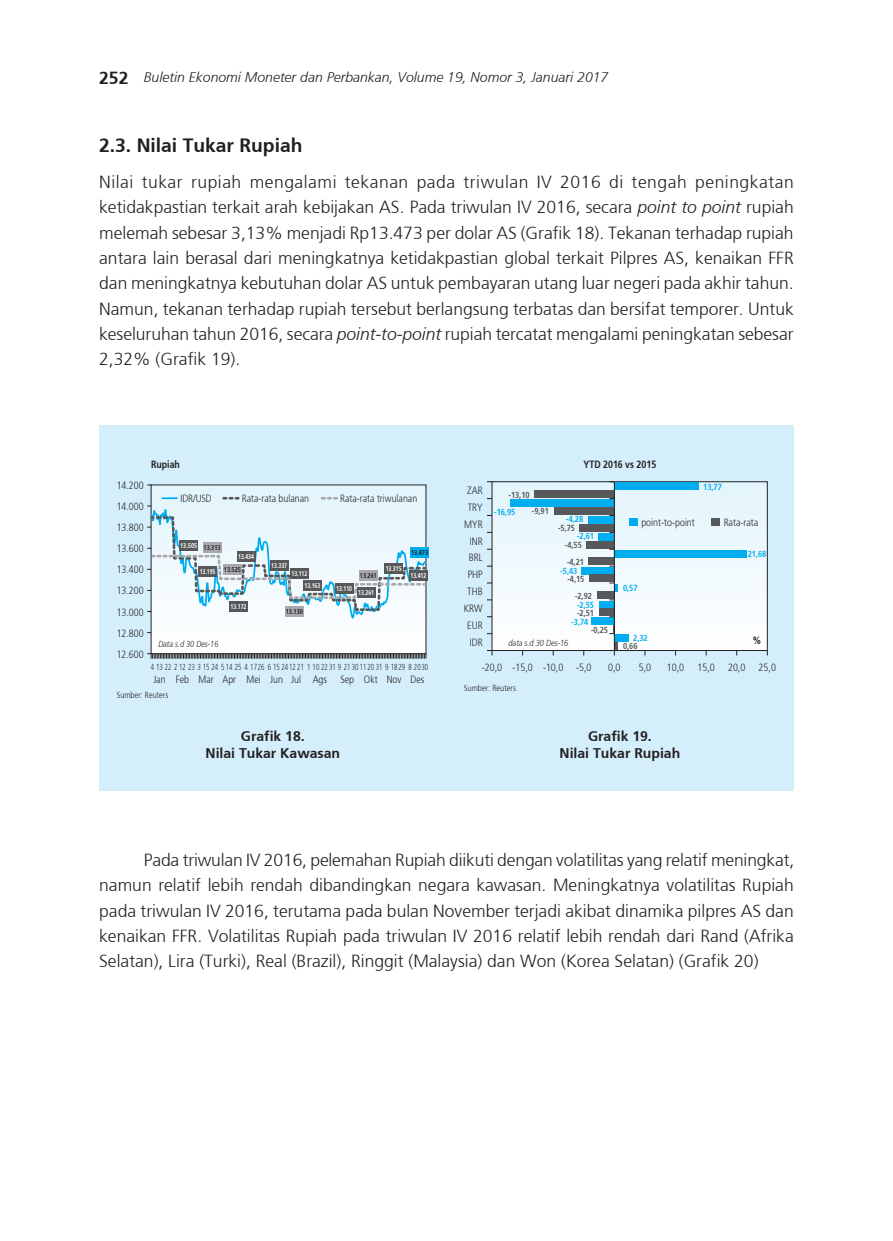
<style>
.page{position:relative;width:893px;height:1241px;background:#fff}
.page>*{position:absolute;margin:0;border:0;box-sizing:border-box;transform-origin:0 0}
.t1{font:700 19.25px "Frutiger";color:#231f20}
.t2{font:300 17.5px/25.4px "Frutiger";color:#231f20;text-align:justify}
.t3{font:italic 300 14px "Frutiger";color:#231f20}
.t4{font:700 14px/17.5px "Frutiger";color:#231f20;text-align:center}
.t5{font:300 10.5px/21.2px "Frutiger";color:#231f20;text-align:justify;scale:.84 1}
.t6{font:300 10.5px/16.8px "Frutiger";color:#231f20;text-align:center;scale:.85 1}
.t7{font:700 10.5px "Frutiger";color:#231f20;scale:.84 1}
.t8{font:700 10.5px "Frutiger";color:#231f20;scale:.85 1}
.t9{font:300 8.75px "Frutiger";color:#231f20;scale:.69 1}
.t10{font:700 8.75px "Frutiger";color:#57585a;scale:.85 1}
.t11{font:700 8.75px "Frutiger";color:#00aeef;scale:.85 1}
.t12{font:italic 300 8.75px "Frutiger";color:#231f20;scale:.84 1}
.t13{font:italic 300 8.75px "Frutiger";color:#231f20;scale:.85 1}
.t14{font:300 8.75px "Frutiger";color:#231f20;scale:.84 1}
.t15{font:300 8.75px "Frutiger";color:#231f20;scale:.85 1}
.t16{font:700 7px/12.1px "Frutiger";color:#fff;scale:.74 1}
.t17{font:700 7px "Frutiger";color:#231f20;scale:.79 1}
.t18{font:700 7px "Frutiger";color:#fff;scale:.79 1}
.s1{font-weight:700;font-style:normal;font-size:17.5px}
.s2{font-style:italic}
</style>
<div class="page">
<div style="left:99px;top:425px;width:694px;height:365px;background:#d4effb"></div>
<svg style="left:153px;top:486px;width:271px;height:166px"></svg>
<svg style="left:147px;top:653px;width:280px;height:5px"></svg>
<div style="left:409px;top:570px;width:19px;height:11px;background:#57585a"></div>
<div style="left:410px;top:547px;width:19px;height:10px;background:#00aeef"></div>
<svg style="left:147px;top:497px;width:280px;height:123px;background:#d1e1e8"></svg>
<div style="left:492px;top:481px;width:275px;height:169px;background:linear-gradient(to bottom,#def1f9,#feffff)"></div>
<div style="left:492px;top:481px;width:276px;height:170px;border:1px solid #231f20"></div>
<div style="left:614px;top:634px;width:15px;height:8px;background:#00aeef"></div>
<div style="left:591px;top:617px;width:23px;height:8px;background:#00aeef"></div>
<div style="left:599px;top:600px;width:15px;height:8px;background:#00aeef"></div>
<div style="left:581px;top:567px;width:33px;height:7px;background:#00aeef"></div>
<div style="left:614px;top:550px;width:133px;height:7px;background:#00aeef"></div>
<div style="left:598px;top:533px;width:16px;height:7px;background:#00aeef"></div>
<div style="left:588px;top:516px;width:26px;height:8px;background:#00aeef"></div>
<div style="left:510px;top:499px;width:104px;height:8px;background:#00aeef"></div>
<div style="left:614px;top:482px;width:85px;height:8px;background:#00aeef"></div>
<div style="left:599px;top:608px;width:15px;height:7px;background:#57585a"></div>
<div style="left:597px;top:591px;width:17px;height:7px;background:#57585a"></div>
<div style="left:589px;top:574px;width:25px;height:8px;background:#57585a"></div>
<div style="left:588px;top:557px;width:26px;height:8px;background:#57585a"></div>
<div style="left:586px;top:540px;width:28px;height:8px;background:#57585a"></div>
<div style="left:579px;top:524px;width:35px;height:7px;background:#57585a"></div>
<div style="left:554px;top:507px;width:60px;height:7px;background:#57585a"></div>
<div style="left:534px;top:490px;width:80px;height:7px;background:#57585a"></div>
<hr style="left:614px;top:481px;width:1px;height:169px;background:#231f20">
<svg style="left:487px;top:650px;width:6px;height:5px"></svg>
<svg style="left:609px;top:642px;width:9px;height:13px"></svg>
<svg style="left:609px;top:625px;width:5px;height:9px"></svg>
<svg style="left:609px;top:582px;width:9px;height:9px"></svg>
<div style="left:629px;top:518px;width:9px;height:8px;background:#00aeef"></div>
<div style="left:711px;top:518px;width:9px;height:8px;background:#57585a"></div>
<p class="t3" style="left:99px;top:70px;width:511px"><span class="s1">252</span> Buletin Ekonomi Moneter dan Perbankan, Volume 19, Nomor 3, Januari 2017</p>
<p class="t1" style="left:99px;top:134px;width:205px">2.3. Nilai Tukar Rupiah</p>
<p class="t2" style="left:99px;top:169px;width:696px">Nilai tukar rupiah mengalami tekanan pada triwulan IV 2016 di tengah peningkatan ketidakpastian terkait arah kebijakan AS. Pada triwulan IV 2016, secara <span class="s2">point to point</span> rupiah melemah sebesar 3,13% menjadi Rp13.473 per dolar AS (Grafik 18). Tekanan terhadap rupiah antara lain berasal dari meningkatnya ketidakpastian global terkait Pilpres AS, kenaikan FFR dan meningkatnya kebutuhan dolar AS untuk pembayaran utang luar negeri pada akhir tahun.<br>Namun, tekanan terhadap rupiah tersebut berlangsung terbatas dan bersifat temporer. Untuk keseluruhan tahun 2016, secara <span class="s2">point-to-point</span> rupiah tercatat mengalami peningkatan sebesar 2,32% (Grafik 19).</p>
<p class="t7" style="left:151px;top:458px;width:36px">Rupiah</p>
<p class="t7" style="left:584px;top:458px;width:88px">YTD 2016 vs 2015</p>
<p class="t5" style="left:117px;top:474px;width:34px">14.200<br>14.000<br>13.800<br>13.600<br>13.400<br>13.200<br>13.000<br>12.800<br>12.600</p>
<p class="t5" style="left:180px;top:488px;width:39px">IDR/USD</p>
<p class="t5" style="left:242px;top:488px;width:81px">Rata-rata bulanan</p>
<p class="t18" style="left:180px;top:541px;width:23px">13.505</p>
<p class="t17" style="left:204px;top:543px;width:23px">13.313</p>
<p class="t16" style="left:238px;top:550px;width:23px">13.434</p>
<p class="t16" style="left:200px;top:565px;width:23px">13.195</p>
<p class="t17" style="left:224px;top:565px;width:23px">13.525</p>
<p class="t16" style="left:231px;top:600px;width:23px">13.172</p>
<p class="t12" style="left:158px;top:638px;width:73px">Data s.d 30 Des-16</p>
<p class="t16" style="left:271px;top:559px;width:23px">13.337</p>
<p class="t16" style="left:304px;top:567px;width:23px;text-indent:-13px">13.112<br>13.163</p>
<p class="t17" style="left:286px;top:607px;width:23px">13.130</p>
<p class="t5" style="left:340px;top:488px;width:93px">Rata-rata triwulanan</p>
<p class="t17" style="left:360px;top:571px;width:23px">13.261</p>
<p class="t16" style="left:336px;top:582px;width:23px">13.110</p>
<p class="t16" style="left:358px;top:586px;width:23px">13.261</p>
<p class="t16" style="left:386px;top:562px;width:23px">13.315</p>
<p class="t17" style="left:411px;top:548px;width:23px">13.473</p>
<p class="t16" style="left:410px;top:569px;width:23px">13.412</p>
<p class="t9" style="left:151px;top:661px;width:404px">4 13 22 2 12 23 3 15 24 514 25 4 1726 6 15 241221 1 10 2231 9 21301120 31 9 1829 8 2030</p>
<p class="t5" style="left:153px;top:668px;width:208px">Jan Feb Mar Apr Mei Jun Jul Ags</p>
<p class="t5" style="left:340px;top:668px;width:101px">Sep Okt Nov Des</p>
<p class="t14" style="left:117px;top:689px;width:63px">Sumber: Reuters</p>
<p class="t11" style="left:703px;top:482px;width:23px">13,77</p>
<p class="t6" style="left:464px;top:482px;width:24px">ZAR<br>TRY<br>MYR<br>INR<br>BRL<br>PHP<br>THB<br>KRW<br>EUR<br>IDR</p>
<p class="t10" style="left:509px;top:489px;width:26px">-13,10</p>
<p class="t10" style="left:532px;top:506px;width:21px">-9,91</p>
<p class="t11" style="left:494px;top:506px;width:26px">-16,95</p>
<p class="t11" style="left:566px;top:514px;width:21px">-4,28</p>
<p class="t6" style="left:641px;top:514px;width:65px">point-to-point</p>
<p class="t6" style="left:724px;top:514px;width:42px">Rata-rata</p>
<p class="t10" style="left:558px;top:523px;width:21px">-5,75</p>
<p class="t10" style="left:565px;top:540px;width:21px">-4,55</p>
<p class="t10" style="left:567px;top:557px;width:21px">-4,21</p>
<p class="t10" style="left:567px;top:573px;width:21px">-4,15</p>
<p class="t10" style="left:575px;top:590px;width:21px">-2,92</p>
<p class="t10" style="left:577px;top:607px;width:21px">-2,51</p>
<p class="t10" style="left:591px;top:624px;width:21px">-0,25</p>
<p class="t11" style="left:577px;top:531px;width:21px">-2,61</p>
<p class="t11" style="left:748px;top:549px;width:23px">21,68</p>
<p class="t11" style="left:560px;top:566px;width:21px">-5,43</p>
<p class="t11" style="left:623px;top:583px;width:19px">0,57</p>
<p class="t11" style="left:577px;top:600px;width:21px">-2,55</p>
<p class="t11" style="left:571px;top:617px;width:21px">-3,74</p>
<p class="t11" style="left:633px;top:633px;width:19px">2,32</p>
<p class="t13" style="left:508px;top:637px;width:72px">data s.d 30 Des-16</p>
<p class="t8" style="left:753px;top:634px;width:12px">%</p>
<p class="t6" style="left:482px;top:659px;width:130px">-20,0 -15,0 -10,0 -5,0</p>
<p class="t6" style="left:608px;top:659px;width:16px">0,0</p>
<p class="t6" style="left:639px;top:659px;width:16px">5,0</p>
<p class="t6" style="left:667px;top:659px;width:22px">10,0</p>
<p class="t6" style="left:697px;top:659px;width:22px">15,0</p>
<p class="t6" style="left:728px;top:659px;width:22px">20,0</p>
<p class="t6" style="left:759px;top:659px;width:22px">25,0</p>
<p class="t10" style="left:623px;top:640px;width:19px">0,66</p>
<p class="t15" style="left:464px;top:683px;width:63px">Sumber: Reuters</p>
<p class="t4" style="left:206px;top:727px;width:136px">Grafik 18.<br>Nilai Tukar Kawasan</p>
<p class="t4" style="left:560px;top:727px;width:122px">Grafik 19.<br>Nilai Tukar Rupiah</p>
<p class="t2" style="left:99px;top:847px;width:696px;text-indent:45px">Pada triwulan IV 2016, pelemahan Rupiah diikuti dengan volatilitas yang relatif meningkat, namun relatif lebih rendah dibandingkan negara kawasan. Meningkatnya volatilitas Rupiah pada triwulan IV 2016, terutama pada bulan November terjadi akibat dinamika pilpres AS dan kenaikan FFR. Volatilitas Rupiah pada triwulan IV 2016 relatif lebih rendah dari Rand (Afrika Selatan), Lira (Turki), Real (Brazil), Ringgit (Malaysia) dan Won (Korea Selatan) (Grafik 20)</p>
</div>
